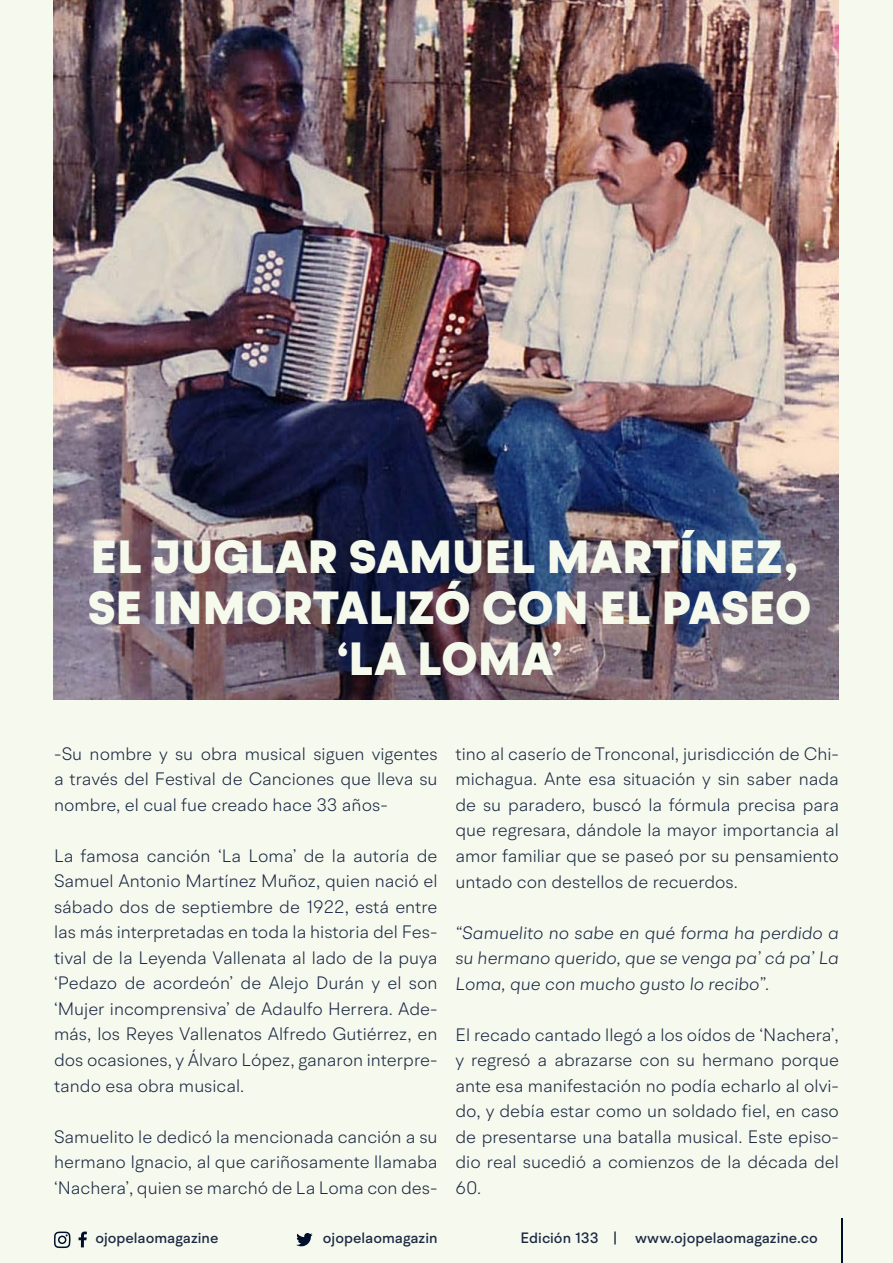
<style>
.page{position:relative;width:893px;height:1263px;background:#f6f9ee}
.page>*{position:absolute;margin:0;border:0;box-sizing:border-box;transform-origin:0 0}
.t1{font:900 46.5px/51px "BR Hendrix";letter-spacing:.01em;color:#f5faed;text-align:center}
.t2{font:300 18px/25.5px "BR Hendrix";color:#1b2943;text-align:justify}
.t3{font:italic 300 18px/25.5px "BR Hendrix";color:#1b2943;text-align:justify}
.t4{font:500 15px "BR Hendrix";color:#1b2943}
</style>
<div class="page">
<svg style="left:296px;top:1233px;width:17px;height:13px"></svg>
<svg style="left:79px;top:1231px;width:8px;height:16px"></svg>
<svg style="left:54px;top:1231px;width:17px;height:17px"></svg>
<hr style="left:841px;top:1219px;width:1px;height:44px;background:#000f2b">
<img style="left:53px;top:0;width:786px;height:700px">
<h1 class="t1" style="left:88px;top:533px;width:725px">EL JUGLAR SAMUEL MARTÍNEZ,<br>SE INMORTALIZÓ CON EL PASEO ‘LA LOMA’</h1>
<p class="t2" style="left:54px;top:741px;width:385px">-Su nombre y su obra musical siguen vigentes a través del Festival de Canciones que lleva su nombre, el cual fue creado hace 33 años-</p>
<p class="t2" style="left:54px;top:843px;width:385px">La famosa canción ‘La Loma’ de la autoría de Samuel Antonio Martínez Muñoz, quien nació el sábado dos de septiembre de 1922, está entre las más interpretadas en toda la historia del Fes&shy;tival de la Leyenda Vallenata al lado de la puya ‘Pedazo de acordeón’ de Alejo Durán y el son ‘Mujer incomprensiva’ de Adaulfo Herrera. Ade&shy;más, los Reyes Vallenatos Alfredo Gutiérrez, en dos ocasiones, y Álvaro López, ganaron interpre&shy;tando esa obra musical.</p>
<p class="t2" style="left:54px;top:1123px;width:385px">Samuelito le dedicó la mencionada canción a su hermano Ignacio, al que cariñosamente llamaba ‘Nachera’, quien se marchó de La Loma con des-</p>
<p class="t2" style="left:455px;top:741px;width:385px">tino al caserío de Tronconal, jurisdicción de Chi&shy;michagua. Ante esa situación y sin saber nada de su paradero, buscó la fórmula precisa para que regresara, dándole la mayor importancia al amor familiar que se paseó por su pensamiento untado con destellos de recuerdos.</p>
<p class="t3" style="left:455px;top:919px;width:385px">“Samuelito no sabe en qué forma ha perdido a su hermano querido, que se venga pa’ cá pa’ La Loma, que con mucho gusto lo recibo”.</p>
<p class="t2" style="left:455px;top:1021px;width:385px">El recado cantado llegó a los oídos de ‘Nachera’, y regresó a abrazarse con su hermano porque ante esa manifestación no podía echarlo al olvi&shy;do, y debía estar como un soldado fiel, en caso de presentarse una batalla musical. Este episo&shy;dio real sucedió a comienzos de la década del 60.</p>
<p class="t4" style="left:95px;top:1229px;width:125px">ojopelaomagazine</p>
<p class="t4" style="left:323px;top:1229px;width:116px">ojopelaomagazin</p>
<p class="t4" style="left:521px;top:1229px;width:299px">Edición 133 | www.ojopelaomagazine.co</p>
</div>
